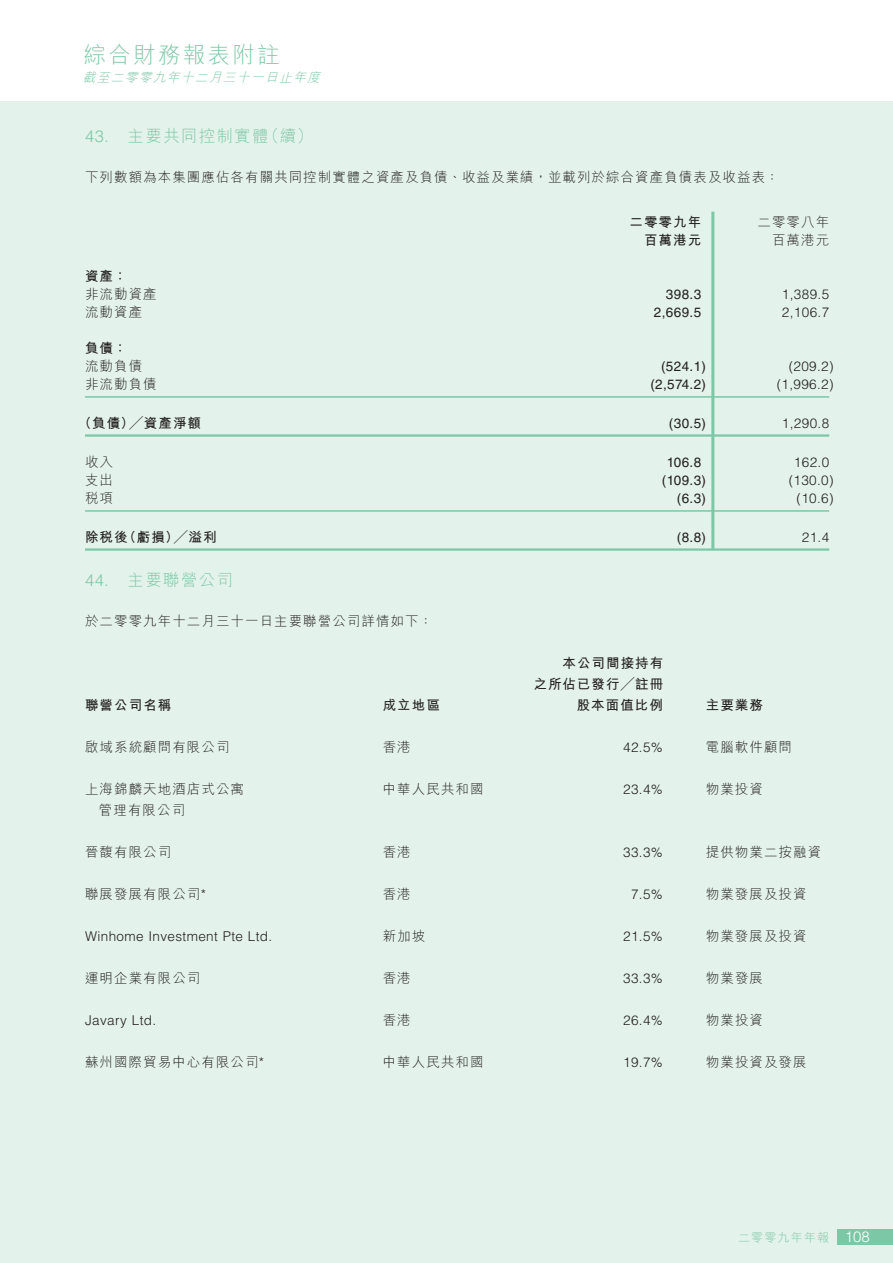
<style>
.page{position:relative;width:893px;height:1263px;background:#fff}
.page>*{position:absolute;margin:0;border:0;box-sizing:border-box;transform-origin:0 0}
.t1{font:22.5px "M Hei HK Light B5 pc H";letter-spacing:.1em;color:#7cc7a6}
.t2{font:16.5px "M Hei HK Light B5 pc H";letter-spacing:.08em;color:#7cc7a6}
.t3{font:13.5px "M Hei HK Light B5 pc H";letter-spacing:.08em;color:#231f20}
.t4{font:300 13.5px "Helvetica LT Std";letter-spacing:.03em;color:#231f20}
.t5{font:13.5px/21px "M Hei HK Bold B5 pc H";letter-spacing:.08em;color:#231f20;text-align:right}
.t6{font:13.5px "Helvetica LT Std";letter-spacing:.03em;color:#231f20}
.t7{font:italic 12.75px "M Hei HK Light B5 pc H";color:#7cc7a6}
.t8{font:12px "M Hei HK Light B5 pc H";letter-spacing:.1em;color:#7cc7a6}
.s1{font-family:"Helvetica LT Std";font-weight:300}
.s2{font-family:"Helvetica LT Std";font-weight:300;font-size:15px;color:#fff}
</style>
<div class="page">
<div style="left:0;top:101px;width:893px;height:1162px;background:#e3f2ea"></div>
<div style="left:838px;top:1229px;width:55px;height:16px;background:#7cc7a6"></div>
<hr style="left:711px;top:212px;width:3px;height:337px;background:#7cc7a6">
<hr style="left:85px;top:396px;width:744px;height:2px;background:#7cc7a6">
<hr style="left:85px;top:434px;width:744px;height:3px;background:#7cc7a6">
<hr style="left:85px;top:510px;width:744px;height:2px;background:#7cc7a6">
<hr style="left:85px;top:548px;width:744px;height:3px;background:#7cc7a6">
<h1 class="t1" style="left:84px;top:46px;width:197px">綜合財務報表附註</h1>
<p class="t7" style="left:83px;top:73px;width:242px">截至二零零九年十二月三十一日止年度</p>
<p class="t2" style="left:85px;top:130px;width:230px"><span class="s1">43.</span> 主要共同控制實體（續）</p>
<p class="t3" style="left:85px;top:171px;width:695px">下列數額為本集團應佔各有關共同控制實體之資產及負債、收益及業績，並載列於綜合資產負債表及收益表：</p>
<p class="t5" style="left:629px;top:213px;width:73px">二零零九年</p>
<p class="t3" style="left:757px;top:216px;width:73px">二零零八年</p>
<p class="t5" style="left:644px;top:231px;width:59px">百萬港元</p>
<p class="t3" style="left:772px;top:234px;width:59px">百萬港元</p>
<p class="t5" style="left:85px;top:267px;width:43px">資產：</p>
<p class="t3" style="left:85px;top:288px;width:73px">非流動資產</p>
<p class="t6" style="left:666px;top:286px;width:37px">398.3</p>
<p class="t4" style="left:782px;top:289px;width:49px">1,389.5</p>
<p class="t3" style="left:85px;top:306px;width:59px">流動資產</p>
<p class="t6" style="left:654px;top:304px;width:49px">2,669.5</p>
<p class="t4" style="left:782px;top:307px;width:49px">2,106.7</p>
<p class="t5" style="left:85px;top:339px;width:43px">負債：</p>
<p class="t3" style="left:85px;top:360px;width:59px">流動負債</p>
<p class="t6" style="left:661px;top:358px;width:47px">(524.1)</p>
<p class="t4" style="left:789px;top:361px;width:47px">(209.2)</p>
<p class="t3" style="left:85px;top:378px;width:73px">非流動負債</p>
<p class="t6" style="left:650px;top:376px;width:57px">(2,574.2)</p>
<p class="t4" style="left:777px;top:379px;width:59px">(1,996.2)</p>
<p class="t5" style="left:78px;top:414px;width:124px">（負債）╱資產淨額</p>
<p class="t6" style="left:669px;top:415px;width:39px">(30.5)</p>
<p class="t4" style="left:782px;top:418px;width:49px">1,290.8</p>
<p class="t3" style="left:85px;top:456px;width:30px">收入</p>
<p class="t6" style="left:667px;top:454px;width:36px">106.8</p>
<p class="t4" style="left:794px;top:457px;width:37px">162.0</p>
<p class="t3" style="left:85px;top:474px;width:30px">支出</p>
<p class="t6" style="left:662px;top:472px;width:46px">(109.3)</p>
<p class="t4" style="left:789px;top:475px;width:47px">(130.0)</p>
<p class="t3" style="left:85px;top:492px;width:30px">稅項</p>
<p class="t6" style="left:677px;top:490px;width:31px">(6.3)</p>
<p class="t4" style="left:796px;top:493px;width:39px">(10.6)</p>
<p class="t5" style="left:85px;top:528px;width:133px">除稅後（虧損）╱溢利</p>
<p class="t6" style="left:677px;top:529px;width:31px">(8.8)</p>
<p class="t4" style="left:802px;top:532px;width:29px">21.4</p>
<p class="t2" style="left:85px;top:574px;width:149px"><span class="s1">44.</span> 主要聯營公司</p>
<p class="t3" style="left:85px;top:615px;width:349px">於二零零九年十二月三十一日主要聯營公司詳情如下：</p>
<p class="t5" style="left:533px;top:654px;width:131px">本公司間接持有<br>之所佔已發行╱註冊</p>
<p class="t5" style="left:85px;top:696px;width:88px">聯營公司名稱</p>
<p class="t5" style="left:383px;top:696px;width:59px">成立地區</p>
<p class="t5" style="left:577px;top:696px;width:88px">股本面值比例</p>
<p class="t5" style="left:706px;top:696px;width:59px">主要業務</p>
<p class="t3" style="left:85px;top:741px;width:146px">啟域系統顧問有限公司</p>
<p class="t3" style="left:383px;top:741px;width:30px">香港</p>
<p class="t4" style="left:623px;top:742px;width:41px">42.5%</p>
<p class="t3" style="left:706px;top:741px;width:88px">電腦軟件顧問</p>
<p class="t3" style="left:85px;top:783px;width:161px">上海錦麟天地酒店式公寓</p>
<p class="t3" style="left:383px;top:783px;width:102px">中華人民共和國</p>
<p class="t4" style="left:623px;top:784px;width:41px">23.4%</p>
<p class="t3" style="left:706px;top:783px;width:59px">物業投資</p>
<p class="t3" style="left:99px;top:804px;width:88px">管理有限公司</p>
<p class="t3" style="left:85px;top:846px;width:88px">晉馥有限公司</p>
<p class="t3" style="left:383px;top:846px;width:30px">香港</p>
<p class="t4" style="left:623px;top:847px;width:41px">33.3%</p>
<p class="t3" style="left:706px;top:846px;width:117px">提供物業二按融資</p>
<p class="t3" style="left:85px;top:888px;width:122px">聯展發展有限公司<span class="s1">*</span></p>
<p class="t3" style="left:383px;top:888px;width:30px">香港</p>
<p class="t4" style="left:631px;top:889px;width:33px">7.5%</p>
<p class="t3" style="left:706px;top:888px;width:102px">物業發展及投資</p>
<p class="t4" style="left:85px;top:931px;width:189px">Winhome Investment Pte Ltd.</p>
<p class="t3" style="left:383px;top:930px;width:44px">新加坡</p>
<p class="t4" style="left:623px;top:931px;width:41px">21.5%</p>
<p class="t3" style="left:706px;top:930px;width:102px">物業發展及投資</p>
<p class="t3" style="left:85px;top:972px;width:117px">運明企業有限公司</p>
<p class="t3" style="left:383px;top:972px;width:30px">香港</p>
<p class="t4" style="left:623px;top:973px;width:41px">33.3%</p>
<p class="t3" style="left:706px;top:972px;width:59px">物業發展</p>
<p class="t4" style="left:85px;top:1015px;width:73px">Javary Ltd.</p>
<p class="t3" style="left:383px;top:1014px;width:30px">香港</p>
<p class="t4" style="left:623px;top:1015px;width:41px">26.4%</p>
<p class="t3" style="left:706px;top:1014px;width:59px">物業投資</p>
<p class="t3" style="left:85px;top:1056px;width:181px">蘇州國際貿易中心有限公司<span class="s1">*</span></p>
<p class="t3" style="left:383px;top:1056px;width:102px">中華人民共和國</p>
<p class="t4" style="left:623px;top:1057px;width:41px">19.7%</p>
<p class="t3" style="left:706px;top:1056px;width:102px">物業投資及發展</p>
<p class="t8" style="left:738px;top:1233px;width:133px">二零零九年年報 <span class="s2">108</span></p>
</div>
